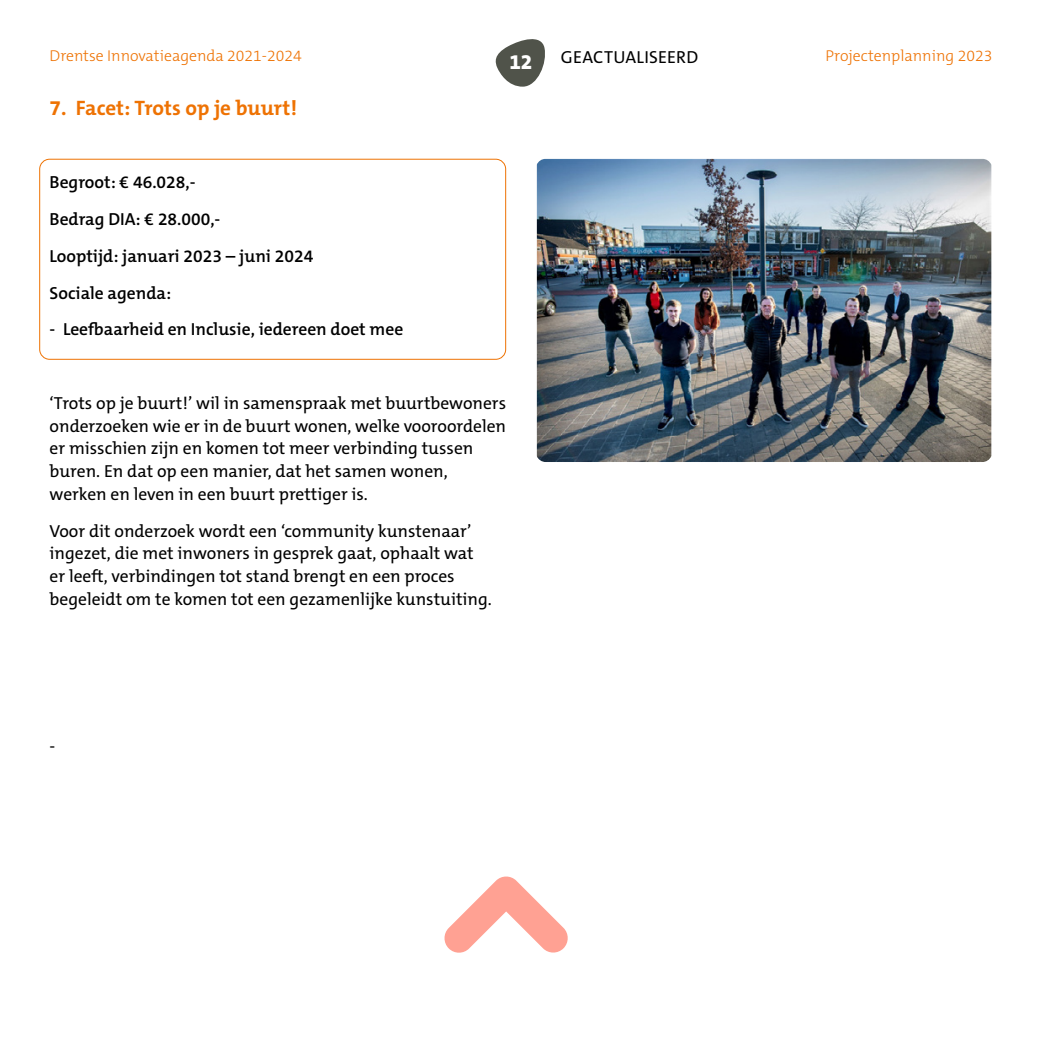
<style>
.page{position:relative;width:1042px;height:1042px;background:#fff}
.page>*{position:absolute;margin:0;border:0;box-sizing:border-box;transform-origin:0 0}
.t1{font:700 21px "The Mix C5";color:#ee7203}
.t2{font:800 21px "The Mix C5";color:#fff}
.t3{font:17.5px/22.8px "The Mix C5";color:#000}
.t4{font:600 17.5px/36.8px "The Mix C5";color:#000}
.t5{font:300 15.75px "The Mix C5";color:#ee7203}
</style>
<div class="page">
<svg style="left:495px;top:39px;width:50px;height:48px"></svg>
<div style="left:39px;top:159px;width:467px;height:201px;border:1px solid #ee7203;border-radius:10px"></div>
<img style="left:537px;top:159px;width:454px;height:303px">
<svg style="left:444px;top:876px;width:124px;height:77px"></svg>
<p class="t5" style="left:50px;top:46px;width:254px">Drentse Innovatieagenda 2021-2024</p>
<p class="t5" style="left:825px;top:46px;width:168px">Projectenplanning 2023</p>
<p class="t2" style="left:509px;top:48px;width:25px">12</p>
<p class="t3" style="left:561px;top:45px;width:139px">GEACTUALISEERD</p>
<p class="t1" style="left:50px;top:94px;width:249px">7. Facet: Trots op je buurt!</p>
<p class="t4" style="left:50px;top:164px;width:265px">Begroot: € 46.028,-<br>Bedrag DIA: € 28.000,-<br>Looptijd: januari 2023 – juni 2024<br>Sociale agenda:</p>
<p class="t4" style="left:50px;top:311px;width:355px">- Leefbaarheid en Inclusie, iedereen doet mee</p>
<p class="t3" style="left:50px;top:392px;width:458px">‘Trots op je buurt!’ wil in samenspraak met buurtbewoners onderzoeken wie er in de buurt wonen, welke vooroordelen er misschien zijn en komen tot meer verbinding tussen buren. En dat op een manier, dat het samen wonen, werken en leven in een buurt prettiger is.</p>
<p class="t3" style="left:50px;top:519px;width:444px">Voor dit onderzoek wordt een ‘community kunstenaar’ ingezet, die met inwoners in gesprek gaat, ophaalt wat er leeft, verbindingen tot stand brengt en een proces begeleidt om te komen tot een gezamenlijke kunstuiting.</p>
<p class="t3" style="left:50px;top:735px;width:7px">-</p>
</div>
